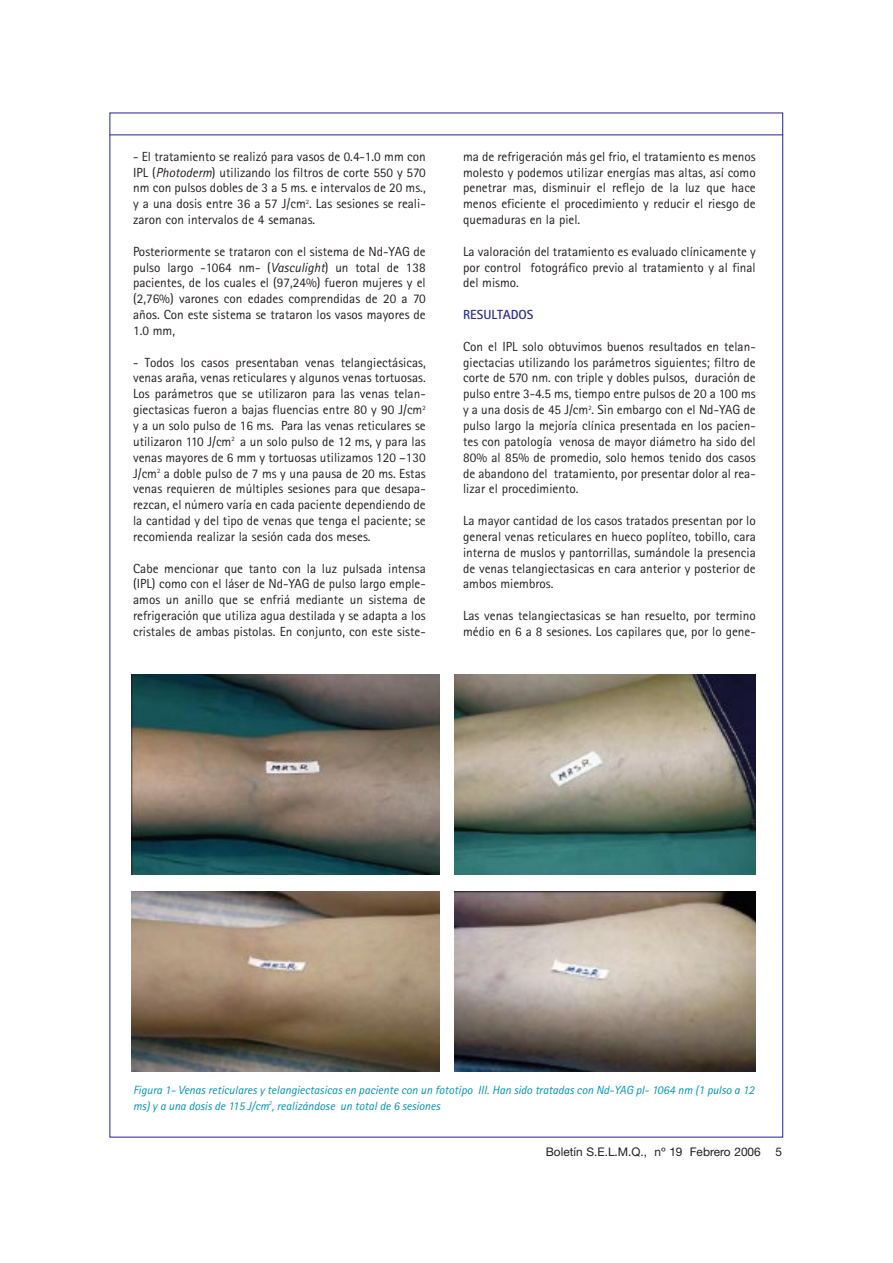
<style>
.page{position:relative;width:893px;height:1263px;background:#fff}
.page>*{position:absolute;margin:0;border:0;box-sizing:border-box;transform-origin:0 0}
.t1{font:13.2px/15.9px "Rotis Sans Serif";color:#231f20;text-align:justify}
.t2{font:700 13.2px "Rotis Sans Serif";color:#2e3092}
.t3{font:italic 11.85px/15.1px "Rotis Sans Serif";color:#0093b0}
.t4{font:11.85px "Helvetica Neue";color:#231f20}
.s1{font-style:italic}
</style>
<div class="page">
<hr style="left:109px;top:134px;width:674px;height:1px;background:#2e3092">
<img style="left:132px;top:674px;width:307px;height:200px">
<img style="left:132px;top:891px;width:307px;height:181px">
<img style="left:455px;top:674px;width:300px;height:200px">
<img style="left:455px;top:891px;width:300px;height:181px">
<p class="t1" style="left:133px;top:150px;width:294px">- El tratamiento se realizó para vasos de 0.4-1.0 mm con IPL (<span class="s1">Photoderm</span>) utilizando los filtros de corte 550 y 570 nm con pulsos dobles de 3 a 5 ms. e intervalos de 20 ms., y a una dosis entre 36 a 57 J/cm<sup>2</sup>. Las sesiones se reali&shy;zaron con intervalos de 4 semanas.</p>
<p class="t1" style="left:133px;top:245px;width:294px">Posteriormente se trataron con el sistema de Nd-YAG de pulso largo -1064 nm- (<span class="s1">Vasculight</span>) un total de 138 pacientes, de los cuales el (97,24%) fueron mujeres y el (2,76%) varones con edades comprendidas de 20 a 70 años. Con este sistema se trataron los vasos mayores de 1.0 mm,</p>
<p class="t1" style="left:133px;top:356px;width:294px">- Todos los casos presentaban venas telangiectásicas, venas araña, venas reticulares y algunos venas tortuosas.<br>Los parámetros que se utilizaron para las venas telan&shy;giectasicas fueron a bajas fluencias entre 80 y 90 J/cm<sup>2 </sup>y a un solo pulso de 16 ms. Para las venas reticulares se utilizaron 110 J/cm<sup>2</sup> a un solo pulso de 12 ms, y para las venas mayores de 6 mm y tortuosas utilizamos 120 –130<br>J/cm<sup>2</sup> a doble pulso de 7 ms y una pausa de 20 ms. Estas venas requieren de múltiples sesiones para que desapa&shy;rezcan, el número varía en cada paciente dependiendo de la cantidad y del tipo de venas que tenga el paciente; se recomienda realizar la sesión cada dos meses.</p>
<p class="t1" style="left:133px;top:562px;width:294px">Cabe mencionar que tanto con la luz pulsada intensa (IPL) como con el láser de Nd-YAG de pulso largo emple&shy;amos un anillo que se enfriá mediante un sistema de refrigeración que utiliza agua destilada y se adapta a los cristales de ambas pistolas. En conjunto, con este siste-</p>
<p class="t1" style="left:463px;top:150px;width:294px">ma de refrigeración más gel frio, el tratamiento es menos molesto y podemos utilizar energías mas altas, así como penetrar mas, disminuir el reflejo de la luz que hace menos eficiente el procedimiento y reducir el riesgo de quemaduras en la piel.</p>
<p class="t1" style="left:463px;top:245px;width:294px">La valoración del tratamiento es evaluado clínicamente y por control fotográfico previo al tratamiento y al final del mismo.</p>
<p class="t2" style="left:463px;top:310px;width:72px">RESULTADOS</p>
<p class="t1" style="left:463px;top:340px;width:294px">Con el IPL solo obtuvimos buenos resultados en telan&shy;giectacias utilizando los parámetros siguientes; filtro de corte de 570 nm. con triple y dobles pulsos, duración de pulso entre 3-4.5 ms, tiempo entre pulsos de 20 a 100 ms y a una dosis de 45 J/cm<sup>2</sup>. Sin embargo con el Nd-YAG de pulso largo la mejoría clínica presentada en los pacien&shy;tes con patología venosa de mayor diámetro ha sido del 80% al 85% de promedio, solo hemos tenido dos casos de abandono del tratamiento, por presentar dolor al rea&shy;lizar el procedimiento.</p>
<p class="t1" style="left:463px;top:514px;width:294px">La mayor cantidad de los casos tratados presentan por lo general venas reticulares en hueco poplíteo, tobillo, cara interna de muslos y pantorrillas, sumándole la presencia de venas telangiectasicas en cara anterior y posterior de ambos miembros.</p>
<p class="t1" style="left:463px;top:609px;width:294px">Las venas telangiectasicas se han resuelto, por termino médio en 6 a 8 sesiones. Los capilares que, por lo gene-</p>
<p class="t3" style="left:133px;top:1084px;width:623px">Figura 1- Venas reticulares y telangiectasicas en paciente con un fototipo III. Han sido tratadas con Nd-YAG pl- 1064 nm (1 pulso a 12 ms) y a una dosis de 115 J/cm<sup>2</sup>, realizándose un total de 6 sesiones</p>
<p class="t4" style="left:546px;top:1148px;width:238px">Boletín S.E.L.M.Q., nº 19 Febrero 2006 5</p>
</div>
